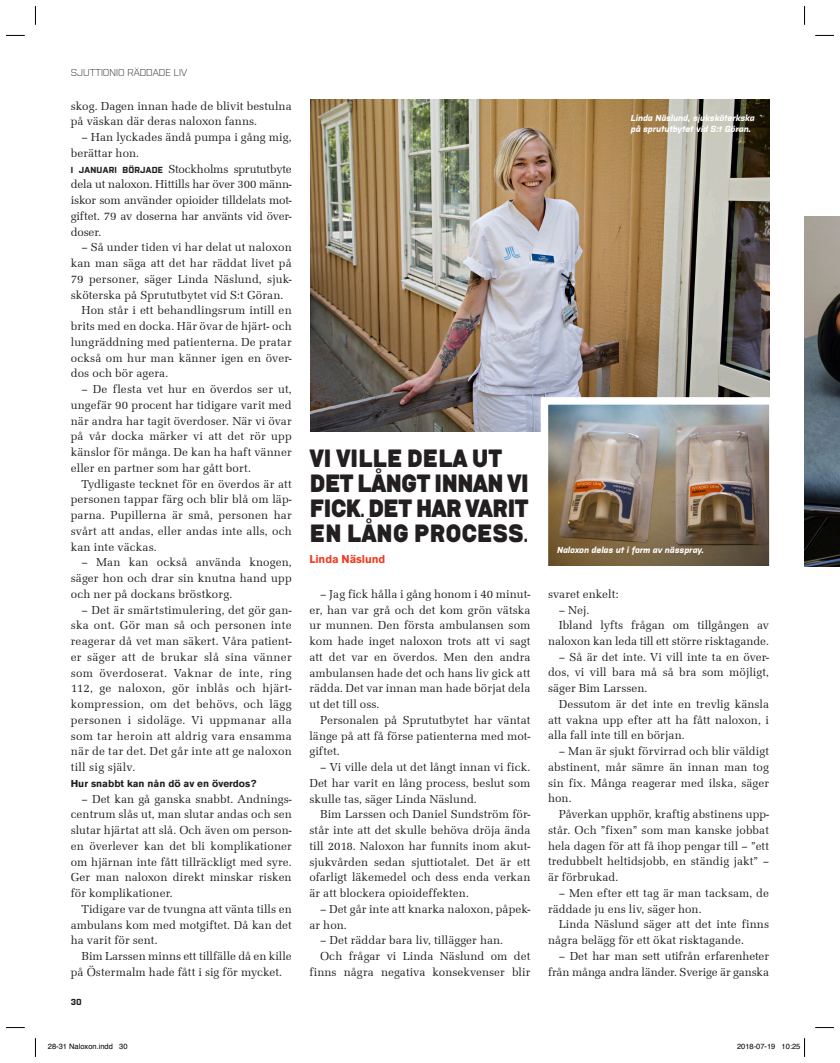
<style>
.page{position:relative;width:840px;height:1063px;background:#fff}
.page>*{position:absolute;margin:0;border:0;box-sizing:border-box;transform-origin:0 0}
.t1{font:25px/25px "td BASTAR Drounded";letter-spacing:-.04em;color:#231f20}
.t2{font:11.88px/15.8px "URW Latino T";letter-spacing:.005em;color:#231f20;text-align:justify}
.t3{font:700 11.25px "Akzidenz Grotesk BE";letter-spacing:-.01em;color:#ef3e22}
.t4{font:700 10px "Akzidenz Grotesk BE";color:#231f20}
.t5{font:300 10px "Purista";color:#231f20}
.t6{font:italic 700 8.75px/10.6px "Purista";letter-spacing:-.005em;color:#fff}
.t7{font:700 8.75px "Purista";color:#231f20}
.t8{font:7.5px "Helvetica";color:#000}
.s1{font-family:"Purista";font-weight:700;font-size:8.75px}
</style>
<div class="page">
<img style="left:310px;top:99px;width:459px;height:332px">
<img style="left:804px;top:216px;width:36px;height:350px">
<img style="left:537px;top:393px;width:233px;height:173px">
<svg style="left:6px;top:35px;width:19px;height:1px"></svg>
<svg style="left:815px;top:35px;width:19px;height:1px"></svg>
<svg style="left:6px;top:1027px;width:19px;height:1px"></svg>
<svg style="left:815px;top:1027px;width:19px;height:1px"></svg>
<svg style="left:35px;top:6px;width:1px;height:19px"></svg>
<svg style="left:35px;top:1038px;width:1px;height:19px"></svg>
<svg style="left:804px;top:6px;width:1px;height:19px"></svg>
<svg style="left:804px;top:1038px;width:1px;height:19px"></svg>
<p class="t5" style="left:71px;top:66px;width:118px">SJUTTIONIO RÄDDADE LIV</p>
<p class="t2" style="left:71px;top:98px;width:222px">skog. Dagen innan hade de blivit bestulna på väskan där deras naloxon fanns.</p>
<p class="t2" style="left:71px;top:129px;width:222px;text-align:left;text-indent:11px">– Han lyckades ändå pumpa i gång mig, berättar hon.<br><span class="s1">I JANUARI BÖRJADE</span> Stockholms sprututbyte dela ut naloxon. Hittills har över 300 männ&shy;iskor som använder opioider tilldelats mot&shy;giftet. 79 av doserna har använts vid över&shy;doser.</p>
<p class="t2" style="left:81px;top:240px;width:212px">– Så under tiden vi har delat ut naloxon</p>
<p class="t2" style="left:71px;top:255px;width:222px">kan man säga att det har räddat livet på</p>
<p class="t2" style="left:71px;top:271px;width:222px">79 personer, säger Linda Näslund, sjuk-</p>
<p class="t2" style="left:71px;top:287px;width:214px">sköterska på Sprututbytet vid S:t Göran.</p>
<p class="t2" style="left:81px;top:303px;width:212px">Hon står i ett behandlingsrum intill en</p>
<p class="t2" style="left:71px;top:318px;width:222px">brits med en docka. Här övar de hjärt- och</p>
<p class="t2" style="left:71px;top:334px;width:222px">lungräddning med patienterna. De pratar</p>
<p class="t2" style="left:71px;top:350px;width:222px">också om hur man känner igen en över-</p>
<p class="t2" style="left:71px;top:366px;width:99px">dos och bör agera.</p>
<p class="t2" style="left:71px;top:381px;width:222px;text-indent:11px">– De flesta vet hur en överdos ser ut, ungefär 90 procent har tidigare varit med när andra har tagit överdoser. När vi övar på vår docka märker vi att det rör upp känslor för många. De kan ha haft vänner eller en partner som har gått bort.</p>
<p class="t2" style="left:71px;top:476px;width:222px;text-indent:11px">Tydligaste tecknet för en överdos är att personen tappar färg och blir blå om läp&shy;parna. Pupillerna är små, personen har svårt att andas, eller andas inte alls, och kan inte väckas.</p>
<p class="t2" style="left:71px;top:555px;width:222px;text-indent:11px">– Man kan också använda knogen, säger hon och drar sin knutna hand upp och ner på dockans bröstkorg.</p>
<p class="t2" style="left:71px;top:602px;width:222px;text-indent:11px">– Det är smärtstimulering, det gör gan&shy;ska ont. Gör man så och personen inte reagerar då vet man säkert. Våra patient&shy;er säger att de brukar slå sina vänner som överdoserat. Vaknar de inte, ring 112, ge naloxon, gör inblås och hjärt&shy;kompression, om det behövs, och lägg personen i sidoläge. Vi uppmanar alla som tar heroin att aldrig vara ensamma när de tar det. Det går inte att ge naloxon till sig själv.</p>
<p class="t4" style="left:71px;top:778px;width:187px">Hur snabbt kan nån dö av en överdos?</p>
<p class="t2" style="left:71px;top:791px;width:222px;text-indent:11px">– Det kan gå ganska snabbt. Andnings&shy;centrum slås ut, man slutar andas och sen slutar hjärtat att slå. Och även om person&shy;en överlever kan det bli komplikationer om hjärnan inte fått tillräckligt med syre.<br>Ger man naloxon direkt minskar risken för komplikationer.</p>
<p class="t2" style="left:71px;top:901px;width:222px;text-indent:11px">Tidigare var de tvungna att vänta tills en ambulans kom med motgiftet. Då kan det ha varit för sent.</p>
<p class="t2" style="left:71px;top:948px;width:222px;text-indent:11px">Bim Larssen minns ett tillfälle då en kille på Östermalm hade fått i sig för mycket.</p>
<p class="t7" style="left:71px;top:996px;width:12px">30</p>
<h1 class="t1" style="left:309px;top:445px;width:221px">VI VILLE DELA UT<br>DET LÅNGT INNAN VI<br>FICK. DET HAR VARIT<br>EN LÅNG PROCESS.</h1>
<p class="t3" style="left:309px;top:553px;width:77px">Linda Näslund</p>
<p class="t2" style="left:309px;top:586px;width:222px;text-indent:11px">– Jag fick hålla i gång honom i 40 minut&shy;er, han var grå och det kom grön vätska ur munnen. Den första ambulansen som kom hade inget naloxon trots att vi sagt att det var en överdos. Men den andra ambulansen hade det och hans liv gick att rädda. Det var innan man hade börjat dela ut det till oss.</p>
<p class="t2" style="left:309px;top:712px;width:222px;text-indent:11px">Personalen på Sprututbytet har väntat länge på att få förse patienterna med mot&shy;giftet.</p>
<p class="t2" style="left:309px;top:759px;width:222px;text-indent:11px">– Vi ville dela ut det långt innan vi fick.<br>Det har varit en lång process, beslut som skulle tas, säger Linda Näslund.</p>
<p class="t2" style="left:309px;top:807px;width:222px;text-indent:11px">Bim Larssen och Daniel Sundström för&shy;står inte att det skulle behöva dröja ända till 2018. Naloxon har funnits inom akut&shy;sjukvården sedan sjuttiotalet. Det är ett ofarligt läkemedel och dess enda verkan är att blockera opioideffekten.</p>
<p class="t2" style="left:309px;top:901px;width:222px;text-indent:11px">– Det går inte att knarka naloxon, påpek&shy;ar hon.</p>
<p class="t2" style="left:320px;top:933px;width:184px">– Det räddar bara liv, tillägger han.</p>
<p class="t2" style="left:320px;top:948px;width:212px">Och frågar vi Linda Näslund om det</p>
<p class="t2" style="left:309px;top:964px;width:222px">finns några negativa konsekvenser blir</p>
<p class="t6" style="left:631px;top:112px;width:125px">Linda Näslund, sjuksköterkska på sprututbytet vid S:t Göran.</p>
<p class="t6" style="left:557px;top:544px;width:148px">Naloxon delas ut i form av nässpray.</p>
<p class="t2" style="left:548px;top:586px;width:72px">svaret enkelt:</p>
<p class="t2" style="left:559px;top:602px;width:32px">– Nej.</p>
<p class="t2" style="left:559px;top:618px;width:212px">Ibland lyfts frågan om tillgången av</p>
<p class="t2" style="left:548px;top:633px;width:222px">naloxon kan leda till ett större risktagande.</p>
<p class="t2" style="left:548px;top:649px;width:222px;text-indent:11px">– Så är det inte. Vi vill inte ta en över&shy;dos, vi vill bara må så bra som möjligt, säger Bim Larssen.</p>
<p class="t2" style="left:548px;top:696px;width:222px;text-indent:11px">Dessutom är det inte en trevlig känsla att vakna upp efter att ha fått naloxon, i alla fall inte till en början.</p>
<p class="t2" style="left:548px;top:743px;width:222px;text-indent:11px">– Man är sjukt förvirrad och blir väldigt abstinent, mår sämre än innan man tog sin fix. Många reagerar med ilska, säger hon.</p>
<p class="t2" style="left:548px;top:806px;width:222px;text-indent:11px">Påverkan upphör, kraftig abstinens upp&shy;står. Och ”fixen” som man kanske jobbat hela dagen för att få ihop pengar till – ”ett tredubbelt heltidsjobb, en ständig jakt” – är förbrukad.</p>
<p class="t2" style="left:548px;top:885px;width:222px;text-indent:11px">– Men efter ett tag är man tacksam, de räddade ju ens liv, säger hon.</p>
<p class="t2" style="left:548px;top:917px;width:222px;text-indent:11px">Linda Näslund säger att det inte finns några belägg för ett ökat risktagande.</p>
<p class="t2" style="left:548px;top:948px;width:222px;text-align:right">– Det har man sett utifrån erfarenheter från många andra länder. Sverige är ganska</p>
<p class="t8" style="left:48px;top:1041px;width:81px">28-31 Naloxon.indd 30</p>
<p class="t8" style="left:737px;top:1041px;width:65px">2018-07-19 10:25</p>
</div>
